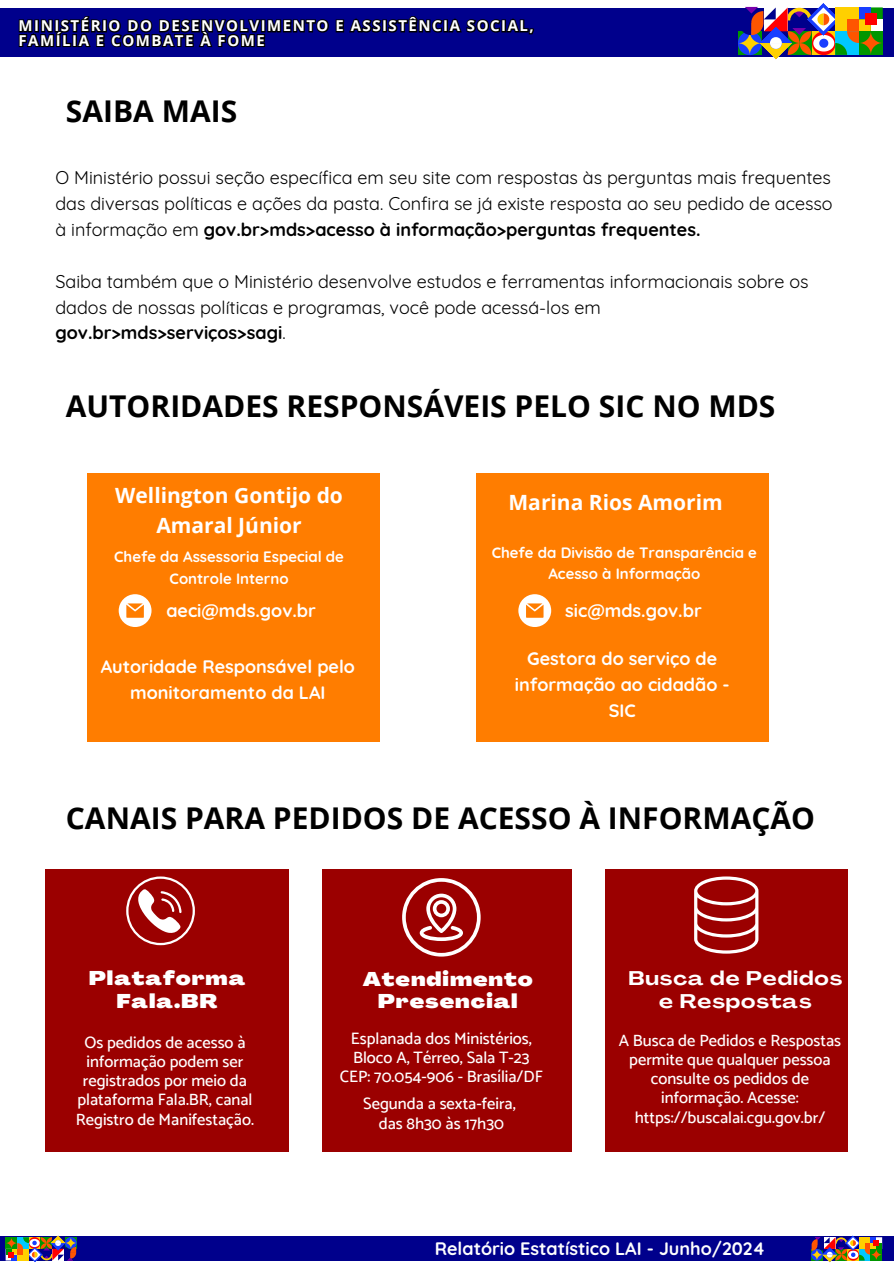
<style>
.page{position:relative;width:894px;height:1264px;background:#fff}
.page>*{position:absolute;margin:0;border:0;box-sizing:border-box;transform-origin:0 0}
.t1{font:700 30px "Open Sans";color:#000}
.t2{font:700 21px/29.2px "Open Sans";color:#fff;text-align:center}
.t3{font:900 expanded 19.5px/22.5px "Agrandir";letter-spacing:.05em;color:#fff;text-align:center}
.t4{font:700 expanded 19.5px/22.5px "Agrandir";letter-spacing:.05em;color:#fff;text-align:center}
.t5{font:18px/25.8px "Quicksand";color:#000;text-align:justify}
.t6{font:700 18px/25.8px "Quicksand";color:#fff;text-align:center}
.t7{font:700 18px "Quicksand";color:#fefefe}
.t8{font:500 16.5px/19.2px "Catamaran";color:#fff;text-align:center}
.t9{font:700 15px/21.3px "Quicksand";color:#fff;text-align:center}
.t10{font:700 15px/14.7px "Open Sans";letter-spacing:.1em;color:#fff}
.s1{font-weight:700}
</style>
<div class="page">
<div style="left:0;top:1236px;width:893px;height:24px;background:#00008c"></div>
<svg style="left:6px;top:1235px;width:70px;height:27px"></svg>
<svg style="left:811px;top:1235px;width:70px;height:27px"></svg>
<div style="left:0;top:8px;width:893px;height:48px;background:#00008c"></div>
<svg style="left:737px;top:3px;width:145px;height:57px"></svg>
<svg style="left:18px;top:16px;width:518px;height:41px"></svg>
<div style="left:46px;top:869px;width:243px;height:282px;background:#9b0000"></div>
<svg style="left:126px;top:876px;width:69px;height:69px"></svg>
<div style="left:605px;top:869px;width:242px;height:282px;background:#9b0000"></div>
<div style="left:322px;top:869px;width:250px;height:282px;background:#9b0000"></div>
<svg style="left:402px;top:878px;width:78px;height:78px"></svg>
<div style="left:476px;top:473px;width:292px;height:268px;background:#ff7d00"></div>
<svg style="left:518px;top:594px;width:33px;height:33px"></svg>
<div style="left:87px;top:473px;width:292px;height:268px;background:#ff7d00"></div>
<svg style="left:119px;top:594px;width:32px;height:33px"></svg>
<svg style="left:694px;top:876px;width:64px;height:77px"></svg>
<p class="t10" style="left:19px;top:18px;width:516px">MINISTÉRIO DO DESENVOLVIMENTO E ASSISTÊNCIA SOCIAL,<br>FAMÍLIA E COMBATE À FOME</p>
<p class="t1" style="left:66px;top:90px;width:173px">SAIBA MAIS</p>
<h1 class="t5" style="left:55px;top:164px;width:778px">O Ministério possui seção específica em seu site com respostas às perguntas mais frequentes das diversas políticas e ações da pasta. Confira se já existe resposta ao seu pedido de acesso à informação em <span class="s1">gov.br&gt;mds&gt;acesso à informação&gt;perguntas frequentes.</span></h1>
<p class="t5" style="left:55px;top:268px;width:754px;text-align:left">Saiba também que o Ministério desenvolve estudos e ferramentas informacionais sobre os dados de nossas políticas e programas, você pode acessá-los em <span class="s1">gov.br&gt;mds&gt;serviços&gt;sagi</span>.</p>
<p class="t1" style="left:66px;top:385px;width:710px">AUTORIDADES RESPONSÁVEIS PELO SIC NO MDS</p>
<p class="t2" style="left:115px;top:480px;width:229px">Wellington Gontijo do<br>Amaral Júnior</p>
<p class="t2" style="left:508px;top:487px;width:216px">Marina Rios Amorim</p>
<h1 class="t9" style="left:114px;top:546px;width:231px">Chefe da Assessoria Especial de<br>Controle Interno</h1>
<h4 class="t9" style="left:491px;top:541px;width:267px">Chefe da Divisão de Transparência e<br>Acesso à Informação</h4>
<p class="t6" style="left:166px;top:597px;width:151px">aeci@mds.gov.br</p>
<p class="t6" style="left:565px;top:597px;width:138px">sic@mds.gov.br</p>
<p class="t6" style="left:101px;top:653px;width:256px">Autoridade Responsável pelo monitoramento da LAI</p>
<p class="t6" style="left:514px;top:645px;width:216px">Gestora do serviço de informação ao cidadão -<br>SIC</p>
<p class="t1" style="left:66px;top:796px;width:750px">CANAIS PARA PEDIDOS DE ACESSO À INFORMAÇÃO</p>
<p class="t3" style="left:89px;top:969px;width:158px">Plataforma<br>Fala.BR</p>
<p class="t8" style="left:76px;top:1032px;width:180px">Os pedidos de acesso à informação podem ser registrados por meio da plataforma Fala.BR, canal<br>Registro de Manifestação.</p>
<p class="t3" style="left:362px;top:969px;width:171px">Atendimento<br>Presencial</p>
<p class="t8" style="left:340px;top:1028px;width:204px">Esplanada dos Ministérios,<br>Bloco A, Térreo, Sala T-23<br>CEP: 70.054-906 - Brasília/DF</p>
<h5 class="t8" style="left:363px;top:1094px;width:154px">Segunda a sexta-feira, das 8h30 às 17h30</h5>
<h3 class="t4" style="left:628px;top:969px;width:215px">Busca de Pedidos e Respostas</h3>
<h2 class="t8" style="left:618px;top:1030px;width:224px">A Busca de Pedidos e Respostas permite que qualquer pessoa consulte os pedidos de informação. Acesse: https://buscalai.cgu.gov.br/</h2>
<h4 class="t7" style="left:434px;top:1236px;width:332px">Relatório Estatístico LAI - Junho/2024</h4>
</div>
